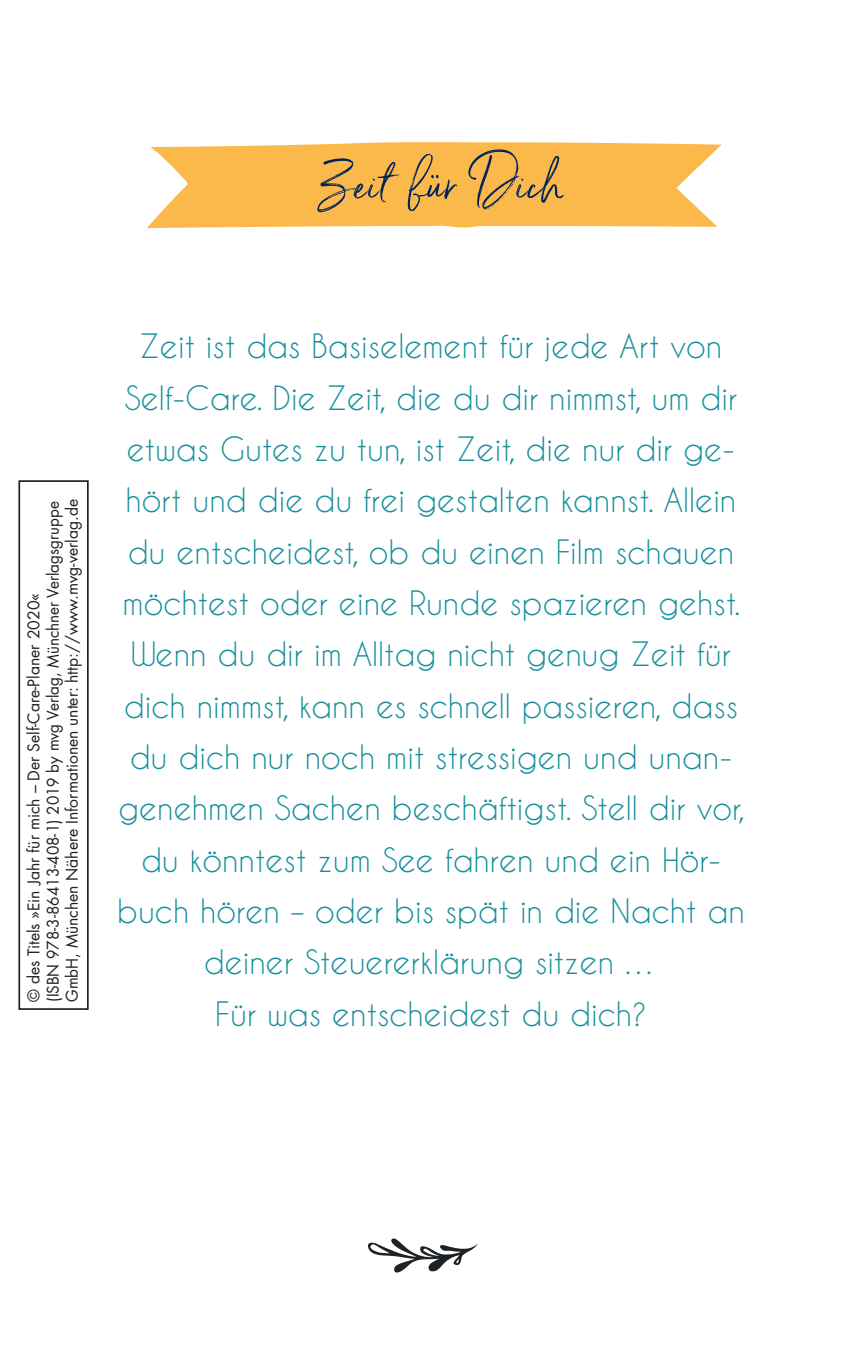
<style>
.page{position:relative;width:862px;height:1372px;background:#fff}
.page>*{position:absolute;margin:0;border:0;box-sizing:border-box;transform-origin:0 0}
.t1{font:54.68px "Serendipity";color:#002359}
.t2{font:31.5px/51.3px "Caviar Dreams";color:#18909d;text-align:center}
.t3{font:15.75px/19.1px "Futura LT Pro";color:#231f20}
</style>
<div class="page">
<svg style="left:367px;top:1238px;width:110px;height:35px"></svg>
<svg style="left:147px;top:142px;width:574px;height:86px;background:#fcc05f"></svg>
<div style="left:18px;top:480px;width:71px;height:529px;border:2px solid #231f20"></div>
<p class="t1" style="left:315px;top:149px;width:249px">Zeit für Dich</p>
<p class="t3" style="left:24px;top:1001px;width:504px;rotate:-90deg">© des Titels »Ein Jahr für mich – Der Self-Care-Planer 2020«<br>(ISBN 978-3-86413-408-1) 2019 by mvg Verlag, Münchner Verlagsgruppe<br>GmbH, München Nähere Informationen unter: http://www.mvg-verlag.de</p>
<p class="t2" style="left:122px;top:320px;width:619px">Zeit ist das Basiselement für jede Art von Self-Care. Die Zeit, die du dir nimmst, um dir etwas Gutes zu tun, ist Zeit, die nur dir ge&shy;hört und die du frei gestalten kannst. Allein du entscheidest, ob du einen Film schauen möchtest oder eine Runde spazieren gehst.</p>
<p class="t2" style="left:117px;top:628px;width:629px">Wenn du dir im Alltag nicht genug Zeit für dich nimmst, kann es schnell passieren, dass du dich nur noch mit stressigen und unan&shy;genehmen Sachen beschäftigst. Stell dir vor, du könntest zum See fahren und ein Hör&shy;buch hören – oder bis spät in die Nacht an deiner Steuererklärung sitzen …</p>
<p class="t2" style="left:215px;top:987px;width:433px">Für was entscheidest du dich?</p>
</div>
